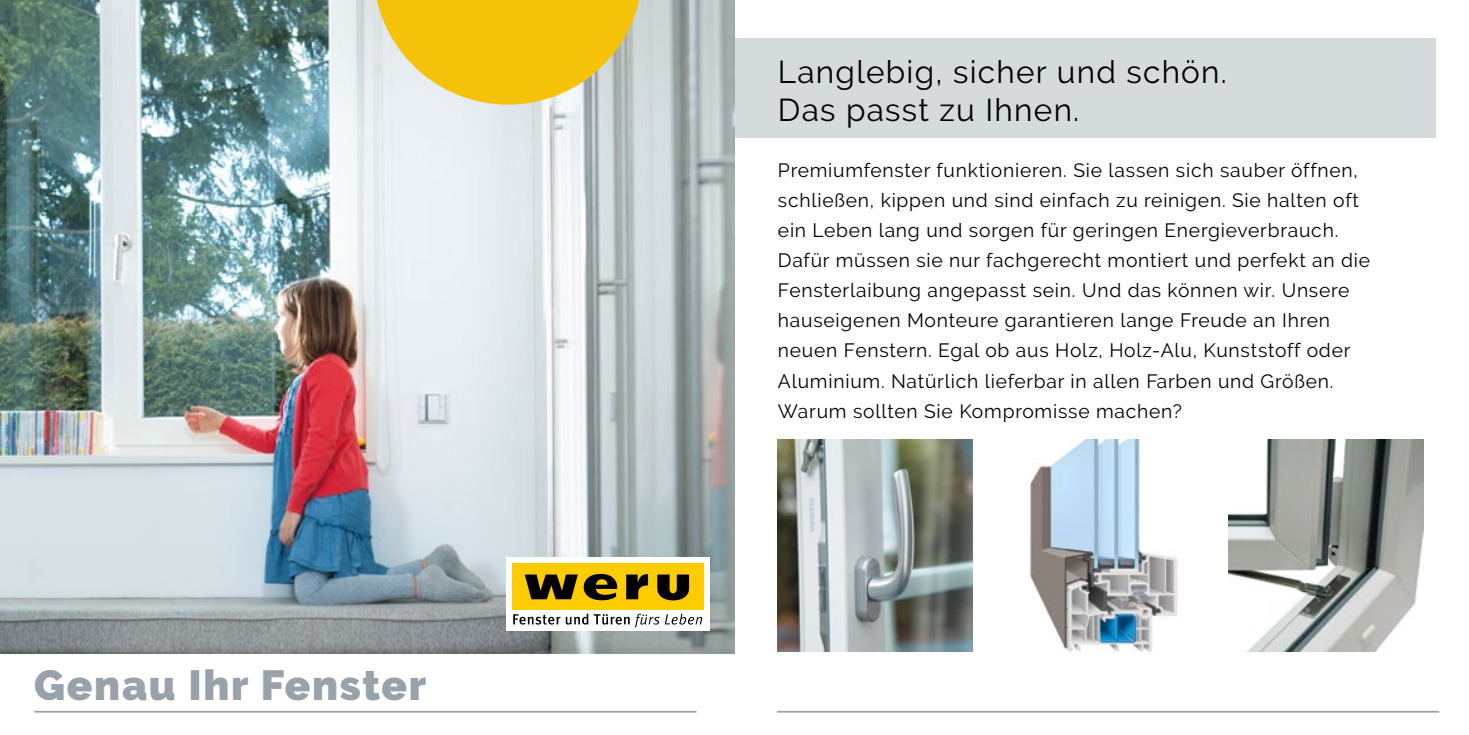
<style>
.page{position:relative;width:1469px;height:735px;background:#fff}
.page>*{position:absolute;margin:0;border:0;box-sizing:border-box;transform-origin:0 0}
.t1{font:900 42px "Raleway";letter-spacing:.04em;color:#97a2aa}
.t2{font:31.5px/37.8px "Raleway";letter-spacing:.04em;color:#000}
.t3{font:19.25px/30.1px "Raleway";letter-spacing:.04em;color:#000}
</style>
<div class="page">
<div style="left:734px;top:38px;width:701px;height:100px;background:#d5dadd"></div>
<img style="left:0;top:0;width:734px;height:653px">
<img style="left:778px;top:439px;width:194px;height:212px">
<svg style="left:373px;top:0;width:269px;height:105px;background:#ecc944"></svg>
<img style="left:1029px;top:439px;width:149px;height:212px">
<img style="left:1228px;top:439px;width:194px;height:212px">
<div style="left:506px;top:556px;width:203px;height:74px;background:#fff"></div>
<svg style="left:513px;top:614px;width:47px;height:10px"></svg>
<svg style="left:566px;top:613px;width:136px;height:14px"></svg>
<div style="left:512px;top:562px;width:191px;height:47px;background:#fc0"></div>
<svg style="left:524px;top:573px;width:93px;height:27px"></svg>
<svg style="left:626px;top:574px;width:22px;height:25px"></svg>
<svg style="left:657px;top:574px;width:32px;height:26px"></svg>
<hr style="left:34px;top:710px;width:662px;height:2px;background:#97a2aa">
<hr style="left:777px;top:710px;width:662px;height:2px;background:#97a2aa">
<h1 class="t1" style="left:34px;top:660px;width:393px">Genau Ihr Fenster</h1>
<h2 class="t2" style="left:778px;top:53px;width:450px">Langlebig, sicher und schön.<br>Das passt zu Ihnen.</h2>
<p class="t3" style="left:778px;top:155px;width:593px">Premiumfenster funktionieren. Sie lassen sich sauber öffnen, schließen, kippen und sind einfach zu reinigen. Sie halten oft ein Leben lang und sorgen für geringen Energieverbrauch.<br>Dafür müssen sie nur fachgerecht montiert und perfekt an die Fensterlaibung angepasst sein. Und das können wir. Unsere hauseigenen Monteure garantieren lange Freude an Ihren neuen Fenstern. Egal ob aus Holz, Holz-Alu, Kunststoff oder Aluminium. Natürlich lieferbar in allen Farben und Größen.<br>Warum sollten Sie Kompromisse machen?</p>
</div>
